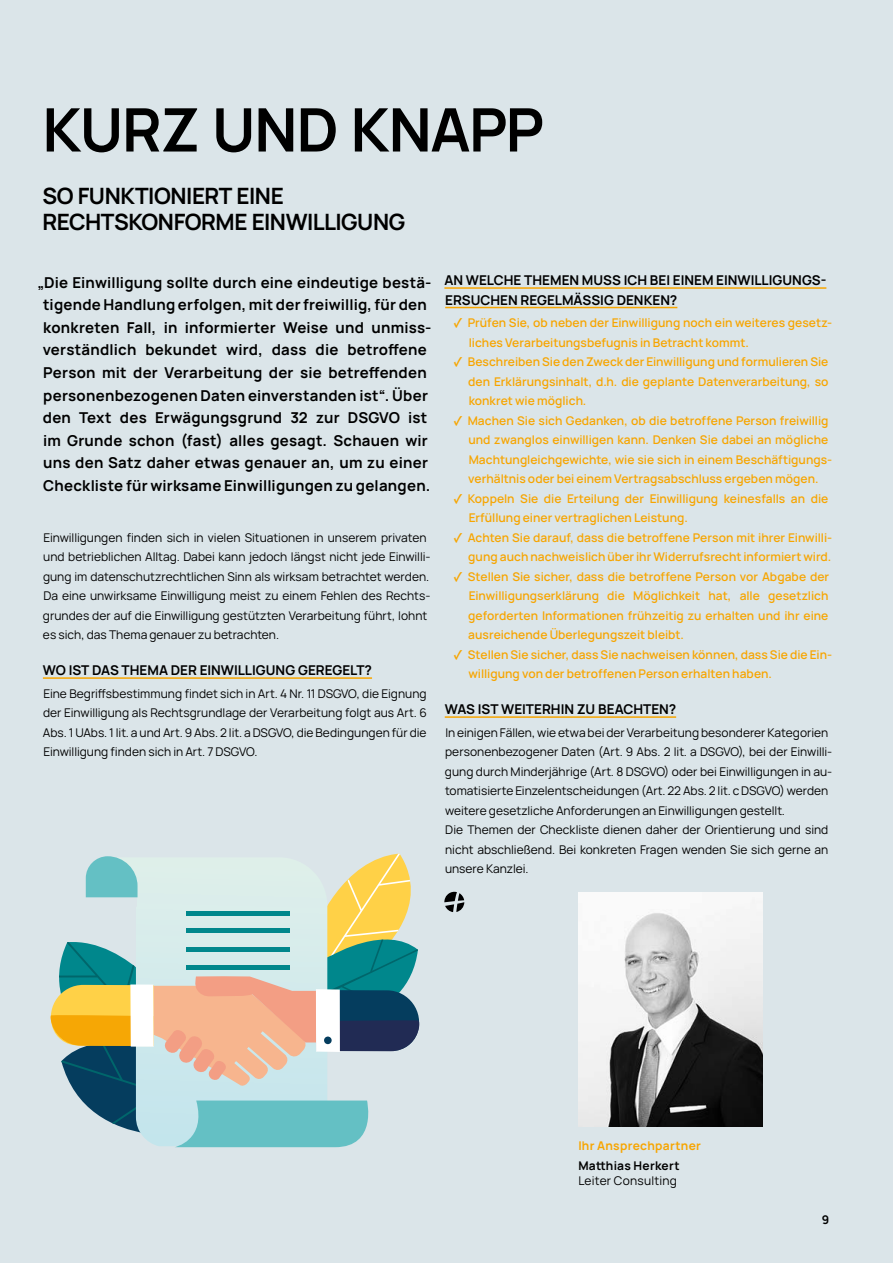
<style>
.page{position:relative;width:893px;height:1263px;background:#dbe5e9}
.page>*{position:absolute;margin:0;border:0;box-sizing:border-box;transform-origin:0 0}
.t1{font:700 60px "Manrope";letter-spacing:-.025em;color:#000}
.t2{font:700 22.5px/25.5px "Manrope";letter-spacing:-.02em;color:#000}
.t3{font:700 15px/22.5px "Manrope";letter-spacing:.015em;color:#000;text-align:center}
.t4{font:700 13.5px/19.5px "Manrope";color:#000}
.t5{font:12px/19.5px "Manrope";color:#000}
.t6{font:600 12px/19.5px "Manrope";letter-spacing:.005em;color:#f7a500}
.t7{font:700 12px "Manrope";letter-spacing:.025em;color:#f7a500}
.t8{font:700 12px "Manrope";letter-spacing:.025em;color:#000}
.t9{font:12px "Manrope";letter-spacing:.02em;color:#000}
.s1{font-family:"Acumin Pro";font-weight:700}
</style>
<div class="page">
<svg style="left:50px;top:853px;width:370px;height:295px"></svg>
<div style="left:130px;top:984px;width:24px;height:63px;background:#fff"></div>
<img style="left:578px;top:893px;width:184px;height:234px">
<hr style="left:43px;top:677px;width:329px;height:2px;background:#f7a500">
<hr style="left:444px;top:287px;width:382px;height:2px;background:#f7a500">
<hr style="left:445px;top:307px;width:232px;height:1px;background:#f7a500">
<hr style="left:445px;top:716px;width:231px;height:2px;background:#f7a500">
<svg style="left:444px;top:892px;width:20px;height:20px"></svg>
<h1 class="t1" style="left:43px;top:80px;width:503px">KURZ UND KNAPP</h1>
<h2 class="t2" style="left:43px;top:181px;width:364px">SO FUNKTIONIERT EINE<br>RECHTSKONFORME EINWILLIGUNG</h2>
<p class="t3" style="left:37px;top:270px;width:396px">„Die Einwilligung sollte durch eine eindeutige bestä&shy;tigende Handlung erfolgen, mit der freiwillig, für den konkreten Fall, in informierter Weise und unmiss&shy;verständlich bekundet wird, dass die betroffene Person mit der Verarbeitung der sie betreffenden personenbezogenen Daten einverstanden ist“. Über den Text des Erwägungsgrund 32 zur DSGVO ist im Grunde schon (fast) alles gesagt. Schauen wir uns den Satz daher etwas genauer an, um zu einer Checkliste für wirksame Einwilligungen zu gelangen.</p>
<p class="t5" style="left:43px;top:527px;width:389px">Einwilligungen finden sich in vielen Situationen in unserem privaten und betrieblichen Alltag. Dabei kann jedoch längst nicht jede Einwilli&shy;gung im datenschutzrechtlichen Sinn als wirksam betrachtet werden.<br>Da eine unwirksame Einwilligung meist zu einem Fehlen des Rechts&shy;grundes der auf die Einwilligung gestützten Verarbeitung führt, lohnt es sich, das Thema genauer zu betrachten.</p>
<p class="t4" style="left:43px;top:659px;width:331px">WO IST DAS THEMA DER EINWILLIGUNG GEREGELT?</p>
<p class="t5" style="left:43px;top:683px;width:386px;text-align:justify">Eine Begriffsbestimmung findet sich in Art. 4 Nr. 11 DSGVO, die Eignung der Einwilligung als Rechtsgrundlage der Verarbeitung folgt aus Art. 6<br>Abs. 1 UAbs. 1 lit. a und Art. 9 Abs. 2 lit. a DSGVO, die Bedingungen für die Einwilligung finden sich in Art. 7 DSGVO.</p>
<p class="t4" style="left:444px;top:269px;width:383px">AN WELCHE THEMEN MUSS ICH BEI EINEM EINWILLIGUNGS-<br>ERSUCHEN REGELMÄSSIG DENKEN?</p>
<p class="t6" style="left:469px;top:312px;width:365px;text-indent:-15px"><span class="s1">✓</span> Prüfen Sie, ob neben der Einwilligung noch ein weiteres gesetz&shy;liches Verarbeitungsbefugnis in Betracht kommt.</p>
<p class="t6" style="left:468px;top:351px;width:362px;text-align:justify;text-indent:-14px"><span class="s1">✓</span> Beschreiben Sie den Zweck der Einwilligung und formulieren Sie den Erklärungsinhalt, d.h. die geplante Datenverarbeitung, so konkret wie möglich.</p>
<p class="t6" style="left:468px;top:409px;width:365px;text-indent:-14px"><span class="s1">✓</span> Machen Sie sich Gedanken, ob die betroffene Person freiwillig und zwanglos einwilligen kann. Denken Sie dabei an mögliche Machtungleichgewichte, wie sie sich in einem Beschäftigungs&shy;verhältnis oder bei einem Vertragsabschluss ergeben mögen.</p>
<p class="t6" style="left:469px;top:487px;width:361px;text-indent:-15px"><span class="s1">✓</span> Koppeln Sie die Erteilung der Einwilligung keinesfalls an die<br>Erfüllung einer vertraglichen Leistung.</p>
<p class="t6" style="left:454px;top:526px;width:380px;text-align:right"><span class="s1">✓</span> Achten Sie darauf, dass die betroffene Person mit ihrer Einwilli&shy;gung auch nachweislich über ihr Widerrufsrecht informiert wird.</p>
<p class="t6" style="left:468px;top:565px;width:362px;text-align:justify;text-indent:-14px"><span class="s1">✓</span> Stellen Sie sicher, dass die betroffene Person vor Abgabe der Einwilligungserklärung die Möglichkeit hat, alle gesetzlich geforderten Informationen frühzeitig zu erhalten und ihr eine ausreichende Überlegungszeit bleibt.</p>
<p class="t6" style="left:468px;top:643px;width:365px;text-indent:-15px"><span class="s1">✓</span> Stellen Sie sicher, dass Sie nachweisen können, dass Sie die Ein&shy;willigung von der betroffenen Person erhalten haben.</p>
<p class="t4" style="left:445px;top:698px;width:233px">WAS IST WEITERHIN ZU BEACHTEN?</p>
<p class="t5" style="left:445px;top:722px;width:389px">In einigen Fällen, wie etwa bei der Verarbeitung besonderer Kategorien personenbezogener Daten (Art. 9 Abs. 2 lit. a DSGVO), bei der Einwilli&shy;gung durch Minderjährige (Art. 8 DSGVO) oder bei Einwilligungen in au&shy;tomatisierte Einzelentscheidungen (Art. 22 Abs. 2 lit. c DSGVO) werden weitere gesetzliche Anforderungen an Einwilligungen gestellt.<br>Die Themen der Checkliste dienen daher der Orientierung und sind nicht abschließend. Bei konkreten Fragen wenden Sie sich gerne an unsere Kanzlei.</p>
<p class="t7" style="left:578px;top:1136px;width:124px">Ihr Ansprechpartner</p>
<p class="t8" style="left:578px;top:1155px;width:103px">Matthias Herkert</p>
<p class="t9" style="left:578px;top:1171px;width:100px">Leiter Consulting</p>
<p class="t8" style="left:822px;top:1210px;width:9px">9</p>
</div>
